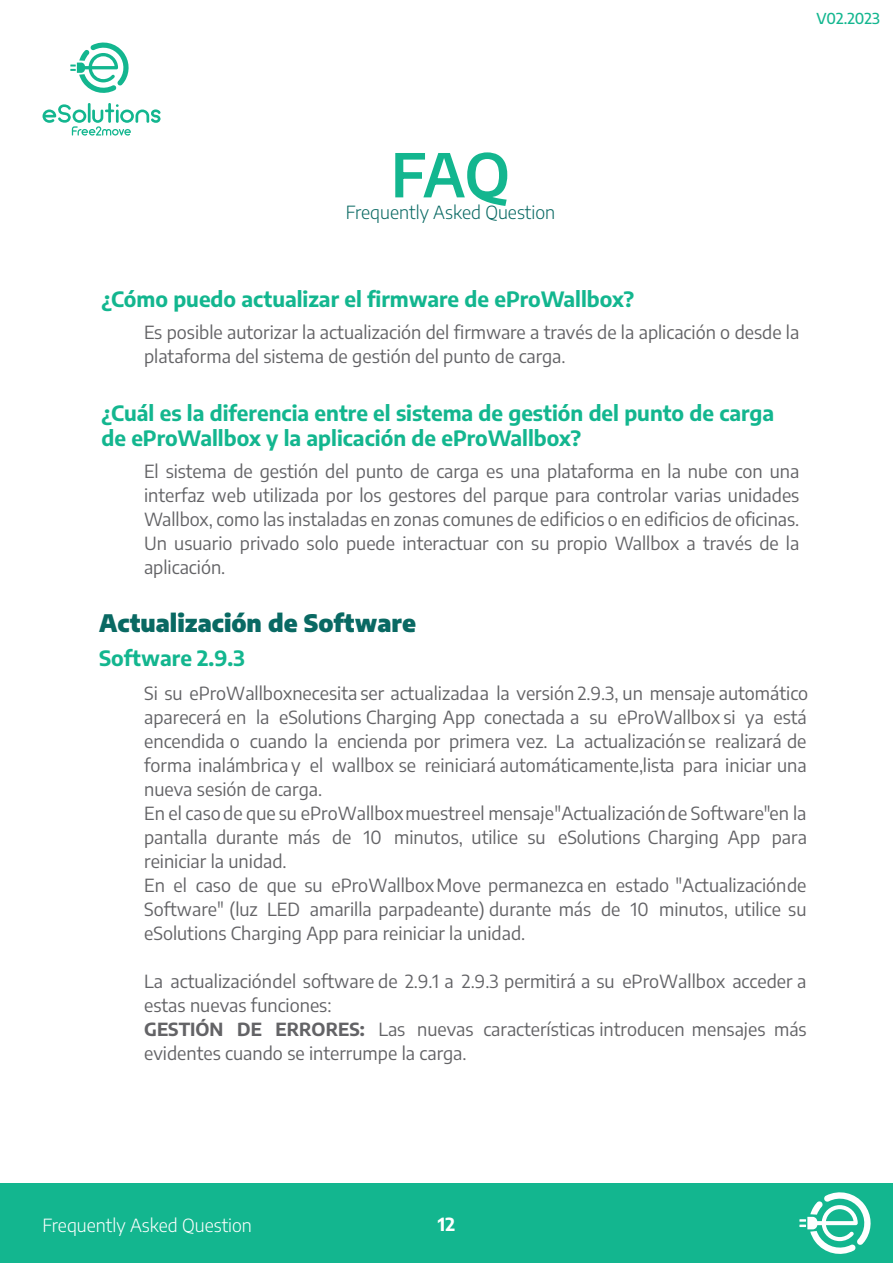
<style>
.page{position:relative;width:893px;height:1263px;background:#fff}
.page>*{position:absolute;margin:0;border:0;box-sizing:border-box;transform-origin:0 0}
.t1{font:600 60px "Encode Sans";color:#13b68f}
.t2{font:900 24px "Encode Sans";color:#096963}
.t3{font:700 21px/25.2px "Encode Sans";color:#13b68f}
.t4{font:18px/24px "Encode Sans";color:#636366}
.t5{font:300 18px "Encode Sans";color:#096963}
.t6{font:300 18px "Encode Sans";color:#fff}
.t7{font:700 18px "Encode Sans";color:#fff}
.t8{font:500 15px "Encode Sans";color:#13b68f}
.s1{font-weight:700}
</style>
<div class="page">
<div style="left:0;top:1183px;width:893px;height:80px;background:#13b68f"></div>
<svg style="left:70px;top:42px;width:59px;height:51px"></svg>
<svg style="left:43px;top:103px;width:118px;height:33px"></svg>
<svg style="left:799px;top:1192px;width:72px;height:62px"></svg>
<p class="t8" style="left:816px;top:8px;width:65px">V02.2023</p>
<h1 class="t1" style="left:391px;top:134px;width:121px">FAQ</h1>
<p class="t5" style="left:346px;top:200px;width:211px">Frequently Asked Question</p>
<p class="t3" style="left:102px;top:285px;width:534px">¿Cómo puedo actualizar el firmware de eProWallbox?</p>
<p class="t4" style="left:144px;top:320px;width:657px">Es posible autorizar la actualización del firmware a través de la aplicación o desde la plataforma del sistema de gestión del punto de carga.</p>
<p class="t3" style="left:102px;top:399px;width:674px">¿Cuál es la diferencia entre el sistema de gestión del punto de carga de eProWallbox y la aplicación de eProWallbox?</p>
<p class="t4" style="left:144px;top:459px;width:657px;text-align:justify">El sistema de gestión del punto de carga es una plataforma en la nube con una interfaz web utilizada por los gestores del parque para controlar varias unidades Wallbox, como las instaladas en zonas comunes de edificios o en edificios de oficinas.<br>Un usuario privado solo puede interactuar con su propio Wallbox a través de la aplicación.</p>
<h2 class="t2" style="left:99px;top:607px;width:318px">Actualización de Software</h2>
<p class="t3" style="left:99px;top:645px;width:147px">Software 2.9.3</p>
<p class="t4" style="left:144px;top:680px;width:666px">Si su eProWallbox necesita ser actualizada a la versión 2.9.3, un mensaje automático aparecerá en la eSolutions Charging App conectada a su eProWallbox si ya está encendida o cuando la encienda por primera vez. La actualización se realizará de forma inalámbrica y el wallbox se reiniciará automáticamente, lista para iniciar una nueva sesión de carga.<br>En el caso de que su eProWallbox muestre el mensaje "Actualización de Software" en la pantalla durante más de 10 minutos, utilice su eSolutions Charging App para reiniciar la unidad.<br>En el caso de que su eProWallbox Move permanezca en estado "Actualización de Software" (luz LED amarilla parpadeante) durante más de 10 minutos, utilice su eSolutions Charging App para reiniciar la unidad.</p>
<p class="t4" style="left:144px;top:968px;width:664px">La actualización del software de 2.9.1 a 2.9.3 permitirá a su eProWallbox acceder a estas nuevas funciones:<br><span class="s1">GESTIÓN DE ERRORES:</span> Las nuevas características introducen mensajes más evidentes cuando se interrumpe la carga.</p>
<p class="t6" style="left:43px;top:1213px;width:211px">Frequently Asked Question</p>
<p class="t7" style="left:438px;top:1212px;width:19px">12</p>
</div>
